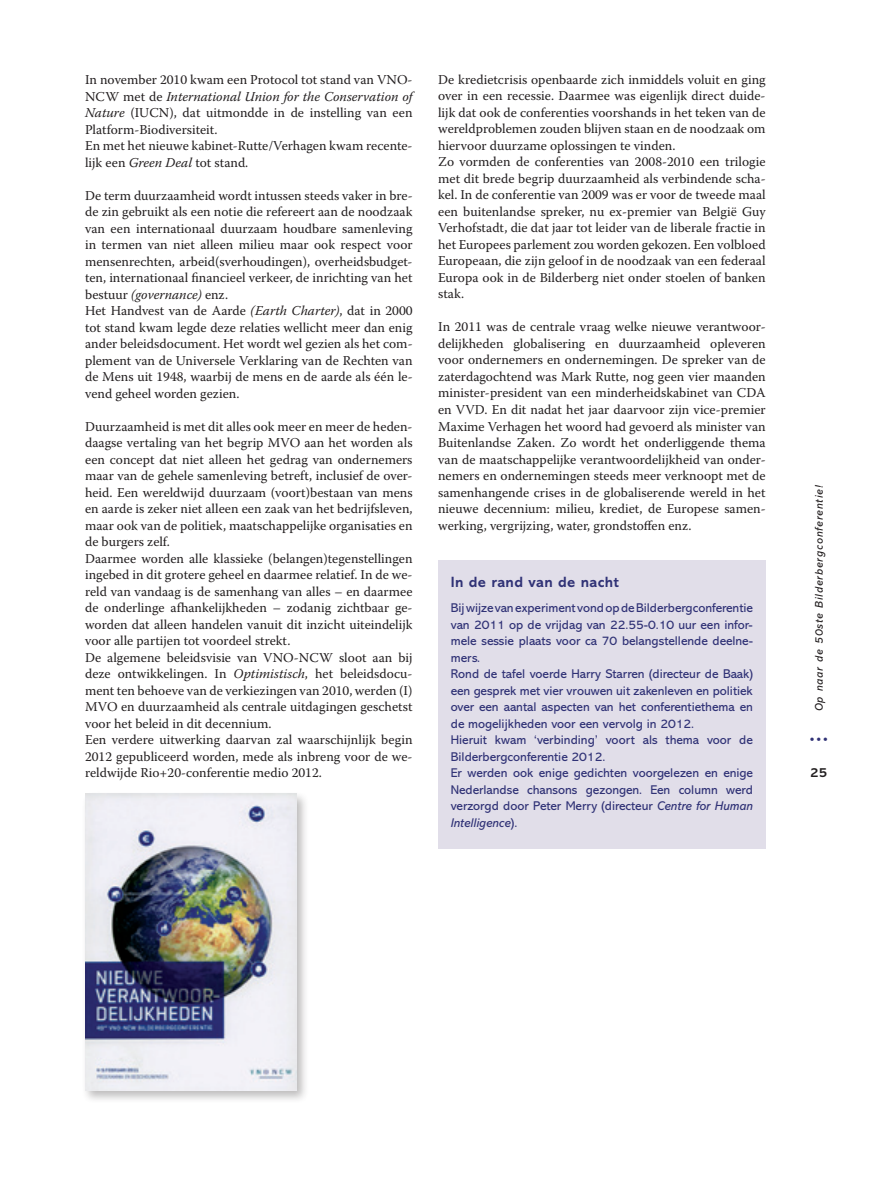
<style>
.page{position:relative;width:872px;height:1191px;background:#fff}
.page>*{position:absolute;margin:0;border:0;box-sizing:border-box;transform-origin:0 0}
.t1{font:700 15px "Abadi MT Std";letter-spacing:.02em;color:#303276}
.t2{font:13.5px/16.5px "Warnock Pro";color:#231f20}
.t3{font:700 13.5px "Abadi MT Std";color:#303276}
.t4{font:700 13.5px "Abadi MT Std";color:#231f20}
.t5{font:12.75px/16.5px "Abadi MT Std";color:#303276}
.t6{font:italic 11.25px "Abadi MT Std";letter-spacing:.08em;color:#231f20}
.s1{font-style:italic}
</style>
<div class="page">
<div style="left:438px;top:560px;width:327px;height:288px;background:#e1dee9"></div>
<div style="left:81px;top:790px;width:228px;height:313px;background:#231f20;opacity:.3"></div>
<img style="left:85px;top:794px;width:212px;height:296px">
<p class="t2" style="left:85px;top:71px;width:329px">In november 2010 kwam een Protocol tot stand van VNO-NCW met de <span class="s1">International Union for the Conservation of Nature</span> (IUCN), dat uitmondde in de instelling van een Platform-Biodiversiteit.<br>En met het nieuwe kabinet-Rutte/Verhagen kwam recente&shy;lijk een <span class="s1">Green Deal</span> tot stand.</p>
<p class="t2" style="left:85px;top:187px;width:329px">De term duurzaamheid wordt intussen steeds vaker in bre&shy;de zin gebruikt als een notie die refereert aan de noodzaak van een internationaal duurzaam houdbare samenleving in termen van niet alleen milieu maar ook respect voor mensenrechten, arbeid(sverhoudingen), overheidsbudget&shy;ten, internationaal financieel verkeer, de inrichting van het bestuur <span class="s1">(governance)</span> enz.<br>Het Handvest van de Aarde <span class="s1">(Earth Charter)</span>, dat in 2000 tot stand kwam legde deze relaties wellicht meer dan enig ander beleidsdocument. Het wordt wel gezien als het com&shy;plement van de Universele Verklaring van de Rechten van de Mens uit 1948, waarbij de mens en de aarde als één le&shy;vend geheel worden gezien.</p>
<p class="t2" style="left:85px;top:418px;width:329px">Duurzaamheid is met dit alles ook meer en meer de heden&shy;daagse vertaling van het begrip MVO aan het worden als een concept dat niet alleen het gedrag van ondernemers maar van de gehele samenleving betreft, inclusief de over&shy;heid. Een wereldwijd duurzaam (voort)bestaan van mens en aarde is zeker niet alleen een zaak van het bedrijfsleven, maar ook van de politiek, maatschappelijke organisaties en de burgers zelf.<br>Daarmee worden alle klassieke (belangen)tegenstellingen ingebed in dit grotere geheel en daarmee relatief. In de we&shy;reld van vandaag is de samenhang van alles – en daarmee de onderlinge afhankelijkheden – zodanig zichtbaar ge&shy;worden dat alleen handelen vanuit dit inzicht uiteindelijk voor alle partijen tot voordeel strekt.<br>De algemene beleidsvisie van VNO-NCW sloot aan bij deze ontwikkelingen. In <span class="s1">Optimistisch</span>, het beleidsdocu&shy;ment ten behoeve van de verkiezingen van 2010, werden (I)<br>MVO en duurzaamheid als centrale uitdagingen geschetst voor het beleid in dit decennium.<br>Een verdere uitwerking daarvan zal waarschijnlijk begin 2012 gepubliceerd worden, mede als inbreng voor de we&shy;reldwijde Rio+20-conferentie medio 2012.</p>
<p class="t2" style="left:438px;top:71px;width:329px">De kredietcrisis openbaarde zich inmiddels voluit en ging over in een recessie. Daarmee was eigenlijk direct duide&shy;lijk dat ook de conferenties voorshands in het teken van de wereldproblemen zouden blijven staan en de noodzaak om hiervoor duurzame oplossingen te vinden.<br>Zo vormden de conferenties van 2008-2010 een trilogie met dit brede begrip duurzaamheid als verbindende scha&shy;kel. In de conferentie van 2009 was er voor de tweede maal een buitenlandse spreker, nu ex-premier van België Guy Verhofstadt, die dat jaar tot leider van de liberale fractie in het Europees parlement zou worden gekozen. Een volbloed Europeaan, die zijn geloof in de noodzaak van een federaal Europa ook in de Bilderberg niet onder stoelen of banken stak.</p>
<p class="t2" style="left:438px;top:318px;width:329px;text-align:justify">In 2011 was de centrale vraag welke nieuwe verantwoor&shy;delijkheden globalisering en duurzaamheid opleveren voor ondernemers en ondernemingen. De spreker van de zaterdagochtend was Mark Rutte, nog geen vier maanden minister-president van een minderheidskabinet van CDA en VVD. En dit nadat het jaar daarvoor zijn vice-premier Maxime Verhagen het woord had gevoerd als minister van Buitenlandse Zaken. Zo wordt het onderliggende thema van de maatschappelijke verantwoordelijkheid van onder&shy;nemers en ondernemingen steeds meer verknoopt met de samenhangende crises in de globaliserende wereld in het nieuwe decennium: milieu, krediet, de Europese samen&shy;werking, vergrijzing, water, grondstoffen enz.</p>
<p class="t1" style="left:451px;top:573px;width:169px">In de rand van de nacht</p>
<p class="t5" style="left:451px;top:600px;width:303px">Bij wijze van experiment vond op de Bilderbergconferentie van 2011 op de vrijdag van 22.55-0.10 uur een infor&shy;mele sessie plaats voor ca 70 belangstellende deelne&shy;mers.<br>Rond de tafel voerde Harry Starren (directeur de Baak) een gesprek met vier vrouwen uit zakenleven en politiek over een aantal aspecten van het conferentiethema en de mogelijkheden voor een vervolg in 2012.<br>Hieruit kwam ‘verbinding’ voort als thema voor de Bilderbergconferentie 2012.<br>Er werden ook enige gedichten voorgelezen en enige Nederlandse chansons gezongen. Een column werd verzorgd door Peter Merry (directeur <span class="s1">Centre for Human Intelligence</span>).</p>
<p class="t6" style="left:812px;top:711px;width:228px;rotate:-90deg">Op naar de 50ste Bilderbergconferentie!</p>
<p class="t3" style="left:809px;top:732px;width:20px">•••</p>
<p class="t4" style="left:810px;top:765px;width:19px">25</p>
</div>
